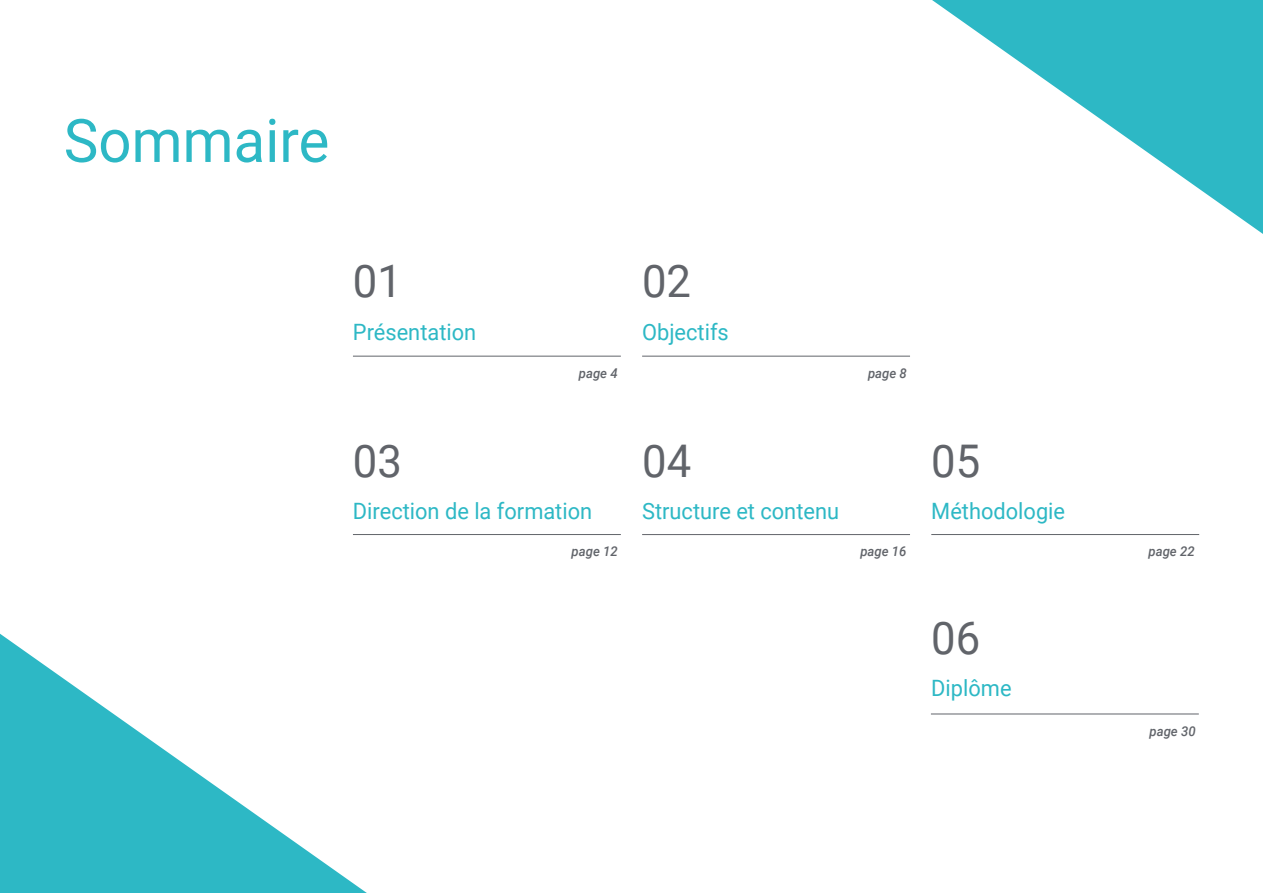
<style>
.page{position:relative;width:1263px;height:893px;background:#fff}
.page>*{position:absolute;margin:0;border:0;box-sizing:border-box;transform-origin:0 0}
.t1{font:60px "Roboto";color:#2db8c5}
.t2{font:45px "Roboto";color:#61646a}
.t3{font:22.5px "Roboto";color:#2db8c5}
.t4{font:italic 500 13.5px "Roboto";color:#61646a}
</style>
<div class="page">
<svg style="left:0;top:634px;width:367px;height:259px"></svg>
<svg style="left:932px;top:0;width:331px;height:234px"></svg>
<hr style="left:353px;top:356px;width:268px;height:1px;background:#61646a">
<hr style="left:931px;top:534px;width:268px;height:1px;background:#61646a">
<hr style="left:642px;top:356px;width:268px;height:1px;background:#61646a">
<hr style="left:931px;top:714px;width:268px;height:1px;background:#61646a">
<hr style="left:353px;top:534px;width:268px;height:1px;background:#61646a">
<hr style="left:642px;top:534px;width:268px;height:1px;background:#61646a">
<h1 class="t1" style="left:64px;top:99px;width:267px">Sommaire</h1>
<h2 class="t2" style="left:353px;top:250px;width:51px">01</h2>
<p class="t3" style="left:353px;top:316px;width:125px">Présentation</p>
<p class="t4" style="left:579px;top:364px;width:40px">page 4</p>
<h2 class="t2" style="left:642px;top:250px;width:51px">02</h2>
<p class="t3" style="left:642px;top:316px;width:88px">Objectifs</p>
<h2 class="t2" style="left:353px;top:429px;width:51px">03</h2>
<h2 class="t2" style="left:642px;top:429px;width:51px">04</h2>
<p class="t3" style="left:353px;top:495px;width:241px">Direction de la formation</p>
<p class="t3" style="left:642px;top:495px;width:198px">Structure et contenu</p>
<p class="t4" style="left:868px;top:364px;width:40px">page 8</p>
<p class="t4" style="left:572px;top:541px;width:48px">page 12</p>
<p class="t4" style="left:860px;top:541px;width:48px">page 16</p>
<h2 class="t2" style="left:931px;top:429px;width:51px">05</h2>
<p class="t3" style="left:931px;top:495px;width:135px">Méthodologie</p>
<h2 class="t2" style="left:931px;top:606px;width:51px">06</h2>
<p class="t3" style="left:931px;top:673px;width:82px">Diplôme</p>
<p class="t4" style="left:1148px;top:541px;width:48px">page 22</p>
<p class="t4" style="left:1149px;top:721px;width:48px">page 30</p>
</div>
